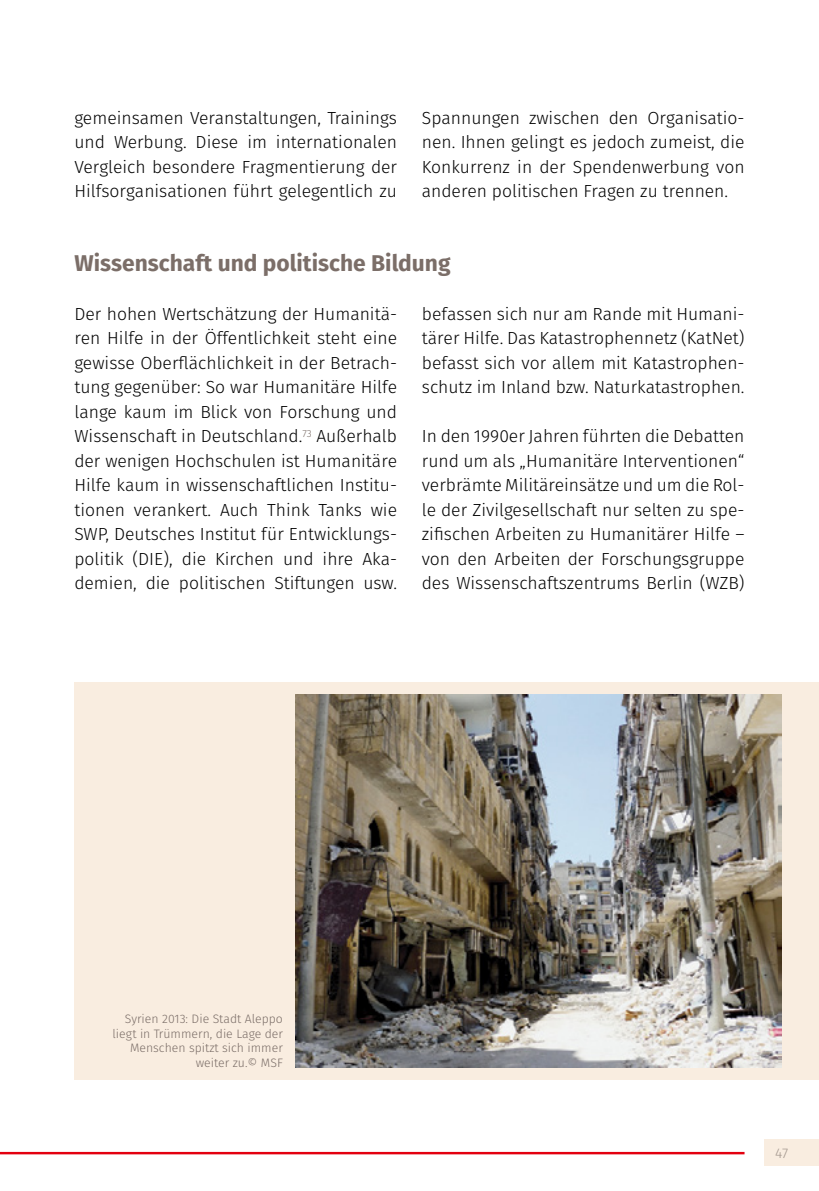
<style>
.page{position:relative;width:819px;height:1191px;background:#fff}
.page>*{position:absolute;margin:0;border:0;box-sizing:border-box;transform-origin:0 0}
.t1{font:700 22.75px "Fira Sans";color:#7b6e68}
.t2{font:300 17.5px/24.5px "Fira Sans";color:#000;text-align:justify}
.t3{font:300 14px "Fira Sans";color:#a3978e}
.t4{font:300 12.25px/14.7px "Fira Sans";color:#7b6e68;text-align:right}
</style>
<div class="page">
<hr style="left:0;top:1151px;width:744px;height:3px;background:#e3000f">
<div style="left:764px;top:1138px;width:55px;height:27px;background:#f9ede0"></div>
<div style="left:74px;top:681px;width:745px;height:398px;background:#f9ede0"></div>
<img style="left:295px;top:694px;width:486px;height:373px">
<p class="t2" style="left:74px;top:107px;width:324px">gemeinsamen Veranstaltungen, Trainings und Werbung. Diese im internationalen Vergleich besondere Fragmentierung der Hilfsorganisationen führt gelegentlich zu</p>
<p class="t2" style="left:422px;top:107px;width:324px">Spannungen zwischen den Organisatio&shy;nen. Ihnen gelingt es jedoch zumeist, die Konkurrenz in der Spendenwerbung von anderen politischen Fragen zu trennen.</p>
<h1 class="t1" style="left:74px;top:247px;width:377px">Wissenschaft und politische Bildung</h1>
<p class="t2" style="left:74px;top:303px;width:324px">Der hohen Wertschätzung der Humanitä&shy;ren Hilfe in der Öffentlichkeit steht eine gewisse Oberflächlichkeit in der Betrach&shy;tung gegenüber: So war Humanitäre Hilfe lange kaum im Blick von Forschung und Wissenschaft in Deutschland.<sup>73</sup> Außerhalb der wenigen Hochschulen ist Humanitäre Hilfe kaum in wissenschaftlichen Institu&shy;tionen verankert. Auch Think Tanks wie SWP, Deutsches Institut für Entwicklungs&shy;politik (DIE), die Kirchen und ihre Aka&shy;demien, die politischen Stiftungen usw.</p>
<p class="t2" style="left:422px;top:303px;width:324px">befassen sich nur am Rande mit Humani&shy;tärer Hilfe. Das Katastrophennetz (KatNet) befasst sich vor allem mit Katastrophen&shy;schutz im Inland bzw. Naturkatastrophen.</p>
<p class="t2" style="left:422px;top:425px;width:324px">In den 1990er Jahren führten die Debatten rund um als „Humanitäre Interventionen“ verbrämte Militäreinsätze und um die Rol&shy;le der Zivilgesellschaft nur selten zu spe&shy;zifischen Arbeiten zu Humanitärer Hilfe – von den Arbeiten der Forschungsgruppe des Wissenschaftszentrums Berlin (WZB)</p>
<p class="t4" style="left:112px;top:1012px;width:172px">Syrien 2013: Die Stadt Aleppo liegt in Trümmern, die Lage der<br>Menschen spitzt sich immer weiter zu.© MSF</p>
<p class="t3" style="left:775px;top:1143px;width:14px">47</p>
</div>
